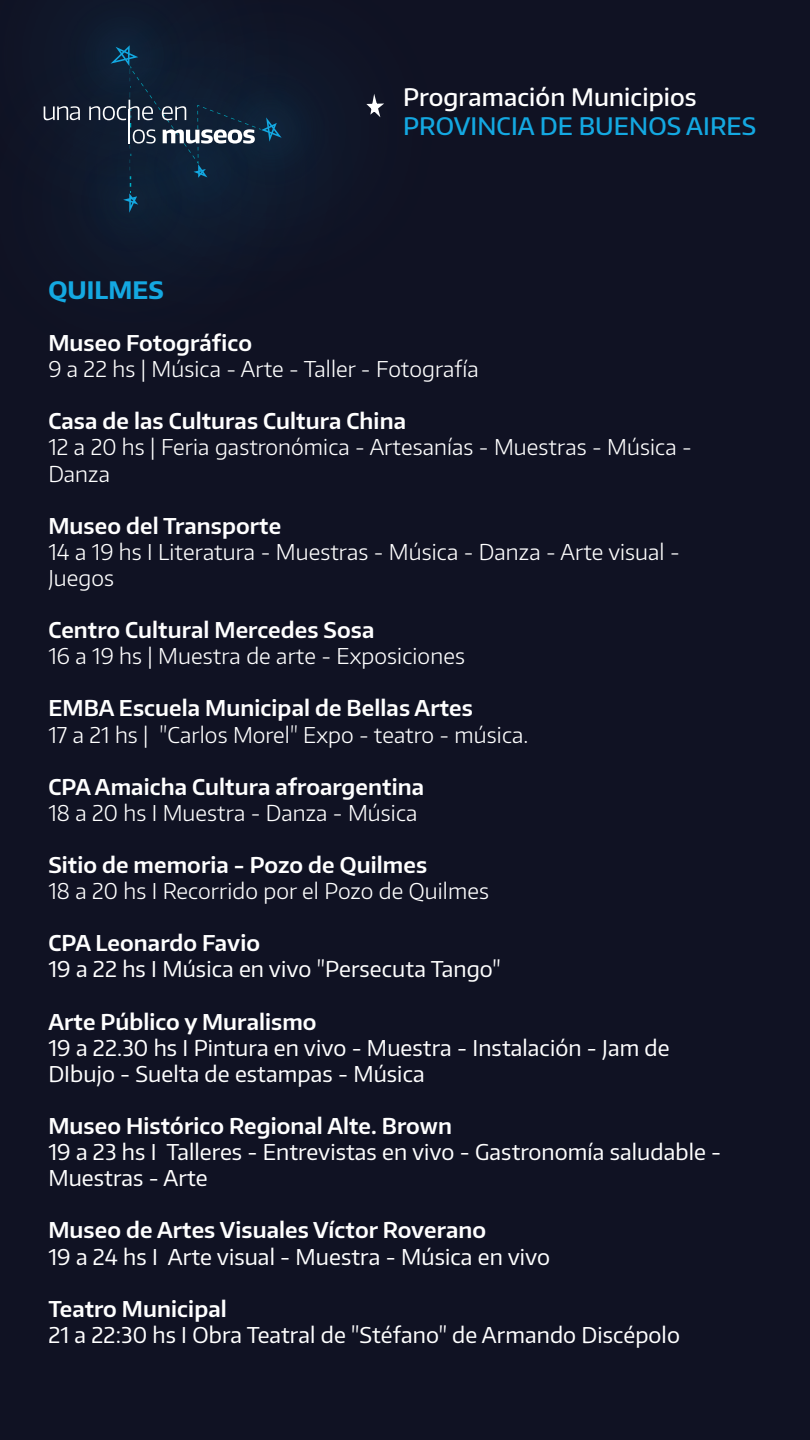
<style>
.page{position:relative;width:810px;height:1440px;background:#101223}
.page>*{position:absolute;margin:0;border:0;box-sizing:border-box;transform-origin:0 0}
.t1{font:500 24.08px "Encode Sans";letter-spacing:.005em;color:#fff}
.t2{font:500 24.08px "Encode Sans";letter-spacing:.005em;color:#14a8e1}
.t3{font:700 24.08px "Encode Sans";letter-spacing:.005em;color:#14a8e1}
.t4{font:600 21.75px "Encode Sans";letter-spacing:.005em;color:#fff}
.t5{font:300 21.75px/26.1px "Encode Sans";letter-spacing:.005em;color:#fff}
.t6{font:21.75px/26.1px "Encode Sans";letter-spacing:.005em;color:#fff}
</style>
<div class="page">
<img style="left:43px;top:13px;width:271px;height:231px">
<div style="left:59px;top:129px;width:144px;height:118px;background:#0f192d"></div>
<svg style="left:44px;top:106px;width:36px;height:14px"></svg>
<svg style="left:89px;top:45px;width:193px;height:168px"></svg>
<svg style="left:366px;top:94px;width:18px;height:23px"></svg>
<p class="t1" style="left:403px;top:81px;width:295px">Programación Municipios</p>
<p class="t2" style="left:403px;top:111px;width:355px">PROVINCIA DE BUENOS AIRES</p>
<p class="t3" style="left:48px;top:274px;width:117px">QUILMES</p>
<p class="t4" style="left:48px;top:329px;width:205px">Museo Fotográfico</p>
<p class="t5" style="left:48px;top:355px;width:432px">9 a 22 hs | Música - Arte - Taller - Fotografía</p>
<p class="t4" style="left:48px;top:407px;width:359px">Casa de las Culturas Cultura China</p>
<p class="t5" style="left:48px;top:434px;width:645px">12 a 20 hs | Feria gastronómica - Artesanías - Muestras - Música -<br>Danza</p>
<p class="t4" style="left:48px;top:511px;width:234px">Museo del Transporte</p>
<p class="t5" style="left:48px;top:538px;width:633px">14 a 19 hs I Literatura - Muestras - Música - Danza - Arte visual -<br>Juegos</p>
<p class="t4" style="left:48px;top:616px;width:328px">Centro Cultural Mercedes Sosa</p>
<p class="t5" style="left:48px;top:642px;width:418px">16 a 19 hs | Muestra de arte - Exposiciones</p>
<p class="t4" style="left:48px;top:694px;width:426px">EMBA Escuela Municipal de Bellas Artes</p>
<p class="t5" style="left:48px;top:721px;width:482px">17 a 21 hs | "Carlos Morel" Expo - teatro - música.</p>
<p class="t4" style="left:48px;top:772px;width:377px">CPA Amaicha Cultura afroargentina</p>
<p class="t5" style="left:48px;top:799px;width:371px">18 a 20 hs I Muestra - Danza - Música</p>
<p class="t4" style="left:48px;top:851px;width:380px">Sitio de memoria - Pozo de Quilmes</p>
<p class="t5" style="left:48px;top:877px;width:442px">18 a 20 hs I Recorrido por el Pozo de Quilmes</p>
<p class="t4" style="left:48px;top:929px;width:213px">CPA Leonardo Favio</p>
<p class="t6" style="left:48px;top:956px;width:454px">19 a 22 hs I Música en vivo "Persecuta Tango"</p>
<p class="t4" style="left:48px;top:1007px;width:270px">Arte Público y Muralismo</p>
<p class="t6" style="left:48px;top:1034px;width:623px">19 a 22.30 hs I Pintura en vivo - Muestra - Instalación - Jam de<br>DIbujo - Suelta de estampas - Música</p>
<p class="t4" style="left:48px;top:1112px;width:405px">Museo Histórico Regional Alte. Brown</p>
<p class="t6" style="left:48px;top:1138px;width:674px">19 a 23 hs I Talleres - Entrevistas en vivo - Gastronomía saludable -<br>Muestras - Arte</p>
<p class="t4" style="left:48px;top:1216px;width:439px">Museo de Artes Visuales Víctor Roverano</p>
<p class="t6" style="left:48px;top:1243px;width:503px">19 a 24 hs I Arte visual - Muestra - Música en vivo</p>
<p class="t4" style="left:48px;top:1294px;width:180px">Teatro Municipal</p>
<p class="t6" style="left:48px;top:1321px;width:633px">21 a 22:30 hs I Obra Teatral de "Stéfano" de Armando Discépolo</p>
</div>
